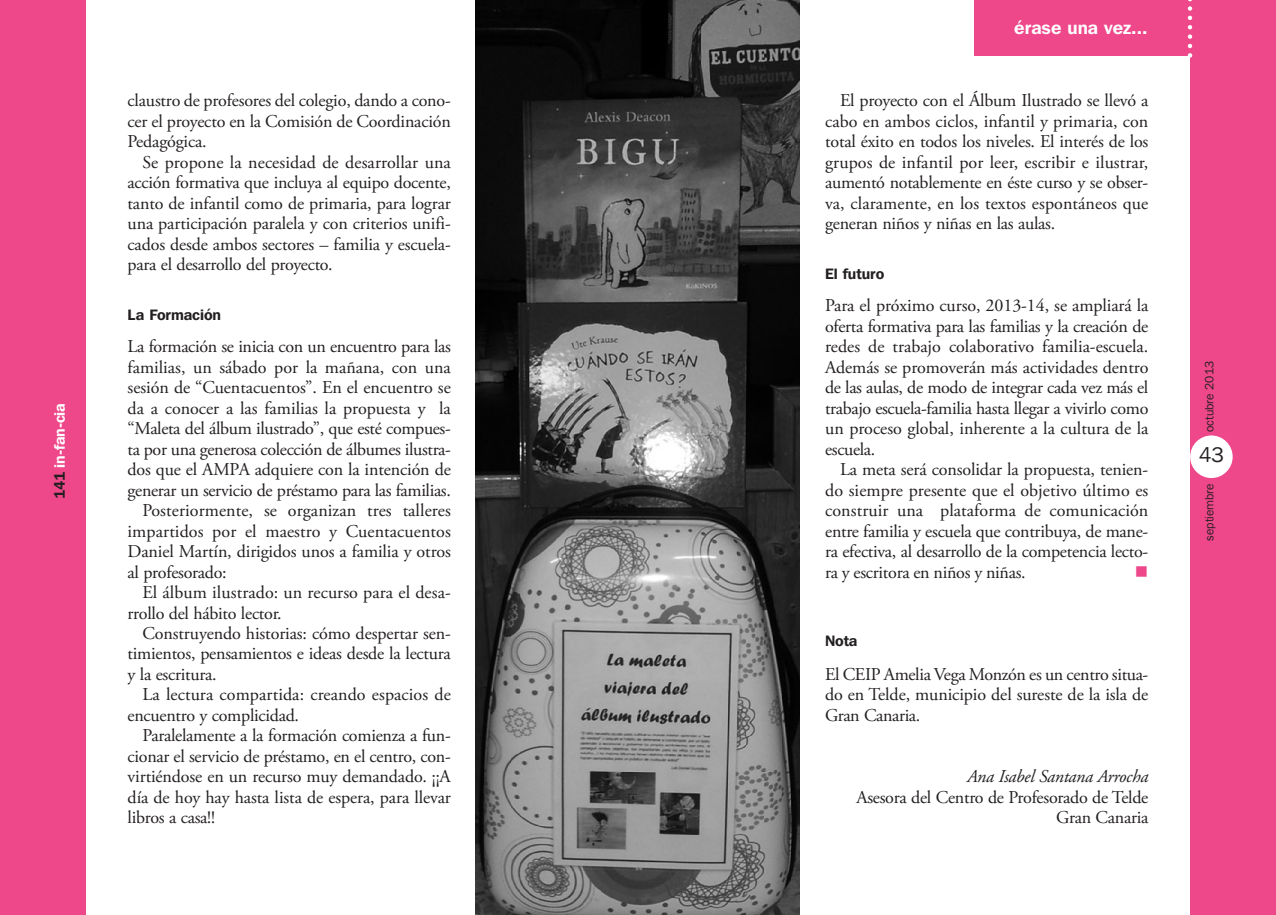
<style>
.page{position:relative;width:1276px;height:915px;background:#fff}
.page>*{position:absolute;margin:0;border:0;box-sizing:border-box;transform-origin:0 0}
.t1{font:21px "Franklin Gothic IT Cby BT";color:#231f20}
.t2{font:18px/20.4px "Adobe Garamond Pro";letter-spacing:-.01em;color:#231f20;text-align:justify}
.t3{font:italic 18px "Adobe Garamond Pro";letter-spacing:-.015em;color:#231f20}
.t4{font:600 18px "Franklin Gothic IT Cby BT";color:#fff}
.t5{font:600 15px "Franklin Gothic IT Cby BT";letter-spacing:-.005em;color:#231f20}
.t6{font:600 15px "Franklin Gothic IT Cby BT";letter-spacing:-.01em;color:#fff}
.t7{font:12px "Franklin Gothic IT Cby BT";color:#231f20}
.s1{color:#231f20}
</style>
<div class="page">
<div style="left:0;top:0;width:85px;height:914px;background:#ee478a"></div>
<div style="left:1190px;top:0;width:86px;height:914px;background:#ee478a"></div>
<div style="left:1190px;top:435px;width:42px;height:43px;background:#fff;border-radius:50%"></div>
<div style="left:974px;top:0;width:216px;height:55px;background:#ee478a"></div>
<svg style="left:1187px;top:0;width:5px;height:58px"></svg>
<img style="left:475px;top:0;width:324px;height:914px">
<p class="t6" style="left:54px;top:499px;width:98px;rotate:-90deg"><span class="s1">141</span> in-fan-cia</p>
<p class="t2" style="left:128px;top:92px;width:325px">claustro de profesores del colegio, dando a cono&shy;cer el proyecto en la Comisión de Coordinación Pedagógica.</p>
<p class="t2" style="left:128px;top:153px;width:325px;text-indent:15px">Se propone la necesidad de desarrollar una acción formativa que incluya al equipo docente, tanto de infantil como de primaria, para lograr una participación paralela y con criterios unifi&shy;cados desde ambos sectores – familia y escuela&shy;para el desarrollo del proyecto.</p>
<p class="t5" style="left:128px;top:310px;width:95px">La Formación</p>
<p class="t2" style="left:128px;top:338px;width:325px">La formación se inicia con un encuentro para las</p>
<p class="t2" style="left:128px;top:358px;width:325px">familias, un sábado por la mañana, con una</p>
<p class="t2" style="left:128px;top:379px;width:325px">sesión de “Cuentacuentos”. En el encuentro se</p>
<p class="t2" style="left:128px;top:399px;width:325px">da a conocer a las familias la propuesta y la</p>
<p class="t2" style="left:128px;top:419px;width:325px">“Maleta del álbum ilustrado”, que esté compues-</p>
<p class="t2" style="left:128px;top:440px;width:325px">ta por una generosa colección de álbumes ilustra-</p>
<p class="t2" style="left:128px;top:460px;width:325px">dos que el AMPA adquiere con la intención de</p>
<p class="t2" style="left:128px;top:481px;width:325px">generar un servicio de préstamo para las familias.</p>
<p class="t2" style="left:142px;top:501px;width:310px">Posteriormente, se organizan tres talleres</p>
<p class="t2" style="left:128px;top:522px;width:325px">impartidos por el maestro y Cuentacuentos</p>
<p class="t2" style="left:128px;top:542px;width:325px">Daniel Martín, dirigidos unos a familia y otros</p>
<p class="t2" style="left:128px;top:563px;width:101px">al profesorado:</p>
<p class="t2" style="left:142px;top:583px;width:310px">El álbum ilustrado: un recurso para el desa-</p>
<p class="t2" style="left:128px;top:604px;width:156px">rrollo del hábito lector.</p>
<p class="t2" style="left:142px;top:624px;width:310px">Construyendo historias: cómo despertar sen-</p>
<p class="t2" style="left:128px;top:645px;width:325px">timientos, pensamientos e ideas desde la lectura</p>
<p class="t2" style="left:128px;top:665px;width:90px">y la escritura.</p>
<p class="t2" style="left:142px;top:686px;width:310px">La lectura compartida: creando espacios de</p>
<p class="t2" style="left:128px;top:706px;width:173px">encuentro y complicidad.</p>
<p class="t2" style="left:142px;top:727px;width:310px">Paralelamente a la formación comienza a fun-</p>
<p class="t2" style="left:128px;top:747px;width:325px">cionar el servicio de préstamo, en el centro, con-</p>
<p class="t2" style="left:128px;top:768px;width:325px">virtiéndose en un recurso muy demandado. ¡¡A</p>
<p class="t2" style="left:128px;top:788px;width:325px">día de hoy hay hasta lista de espera, para llevar</p>
<p class="t2" style="left:128px;top:808px;width:89px">libros a casa!!</p>
<p class="t4" style="left:1014px;top:22px;width:135px">érase una vez...</p>
<p class="t2" style="left:825px;top:92px;width:325px;text-indent:15px">El proyecto con el Álbum Ilustrado se llevó a cabo en ambos ciclos, infantil y primaria, con total éxito en todos los niveles. El interés de los grupos de infantil por leer, escribir e ilustrar, aumentó notablemente en éste curso y se obser&shy;va, claramente, en los textos espontáneos que generan niños y niñas en las aulas.</p>
<p class="t5" style="left:825px;top:269px;width:61px">El futuro</p>
<p class="t2" style="left:825px;top:297px;width:325px">Para el próximo curso, 2013-14, se ampliará la oferta formativa para las familias y la creación de redes de trabajo colaborativo familia-escuela.<br>Además se promoverán más actividades dentro de las aulas, de modo de integrar cada vez más el trabajo escuela-familia hasta llegar a vivirlo como un proceso global, inherente a la cultura de la escuela.</p>
<p class="t2" style="left:825px;top:460px;width:325px;text-indent:15px">La meta será consolidar la propuesta, tenien&shy;do siempre presente que el objetivo último es construir una plataforma de comunicación entre familia y escuela que contribuya, de mane&shy;ra efectiva, al desarrollo de la competencia lecto&shy;ra y escritora en niños y niñas.</p>
<p class="t5" style="left:825px;top:635px;width:34px">Nota</p>
<p class="t2" style="left:825px;top:665px;width:325px">El CEIP Amelia Vega Monzón es un centro situa&shy;do en Telde, municipio del sureste de la isla de Gran Canaria.</p>
<p class="t3" style="left:967px;top:770px;width:183px">Ana Isabel Santana Arrocha</p>
<p class="t2" style="left:856px;top:788px;width:293px;text-align:right">Asesora del Centro de Profesorado de Telde<br>Gran Canaria</p>
<p class="t7" style="left:1205px;top:432px;width:73px;rotate:-90deg">octubre 2013</p>
<p class="t1" style="left:1198px;top:447px;width:27px">43</p>
<p class="t7" style="left:1205px;top:540px;width:58px;rotate:-90deg">septiembre</p>
</div>
